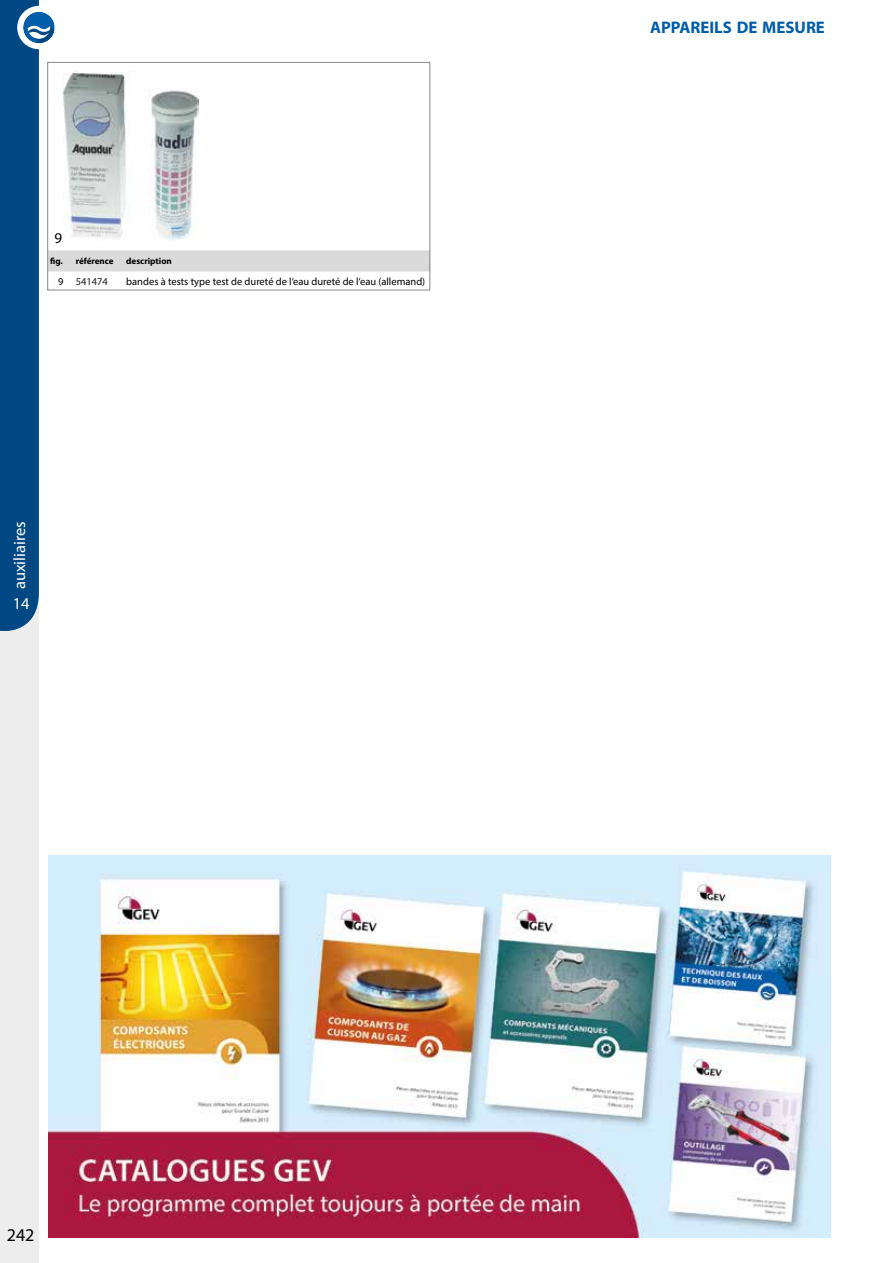
<style>
.page{position:relative;width:893px;height:1263px;background:#fff}
.page>*{position:absolute;margin:0;border:0;box-sizing:border-box;transform-origin:0 0}
.t1{font:18px "Myriad Pro";color:#000}
.t2{font:700 16.8px "Myriad Pro";color:#005da9}
.t3{font:16.5px "Myriad Pro";color:#fff}
.t4{font:15px "Myriad Pro";color:#000}
.t5{font:10.5px "Myriad Pro";color:#000}
.t6{font:10.5px "Myriad Pro";color:#231f20}
.t7{font:700 9px "Myriad Pro";color:#000}
.s1{color:#000}
</style>
<div class="page">
<div style="left:0;top:0;width:39px;height:1263px;background:#ededed"></div>
<svg style="left:0;top:0;width:430px;height:631px"></svg>
<div style="left:47px;top:250px;width:383px;height:40px;border:1px solid #878787"></div>
<img style="left:48px;top:855px;width:782px;height:383px">
<h3 class="t4" style="left:54px;top:228px;width:9px">9</h3>
<p class="t7" style="left:50px;top:255px;width:14px">fig.</p>
<p class="t7" style="left:76px;top:255px;width:39px">référence</p>
<p class="t7" style="left:126px;top:255px;width:47px">description</p>
<p class="t6" style="left:58px;top:275px;width:51px"><span class="s1">9</span> 541474</p>
<p class="t5" style="left:126px;top:275px;width:300px">bandes à tests type test de dureté de l‘eau dureté de l‘eau (allemand)</p>
<h3 class="t3" style="left:9px;top:589px;width:70px;rotate:-90deg">auxiliaires</h3>
<h3 class="t3" style="left:13px;top:593px;width:18px">14</h3>
<h2 class="t2" style="left:650px;top:16px;width:176px">APPAREILS DE MESURE</h2>
<h1 class="t1" style="left:7px;top:1224px;width:29px">242</h1>
</div>
